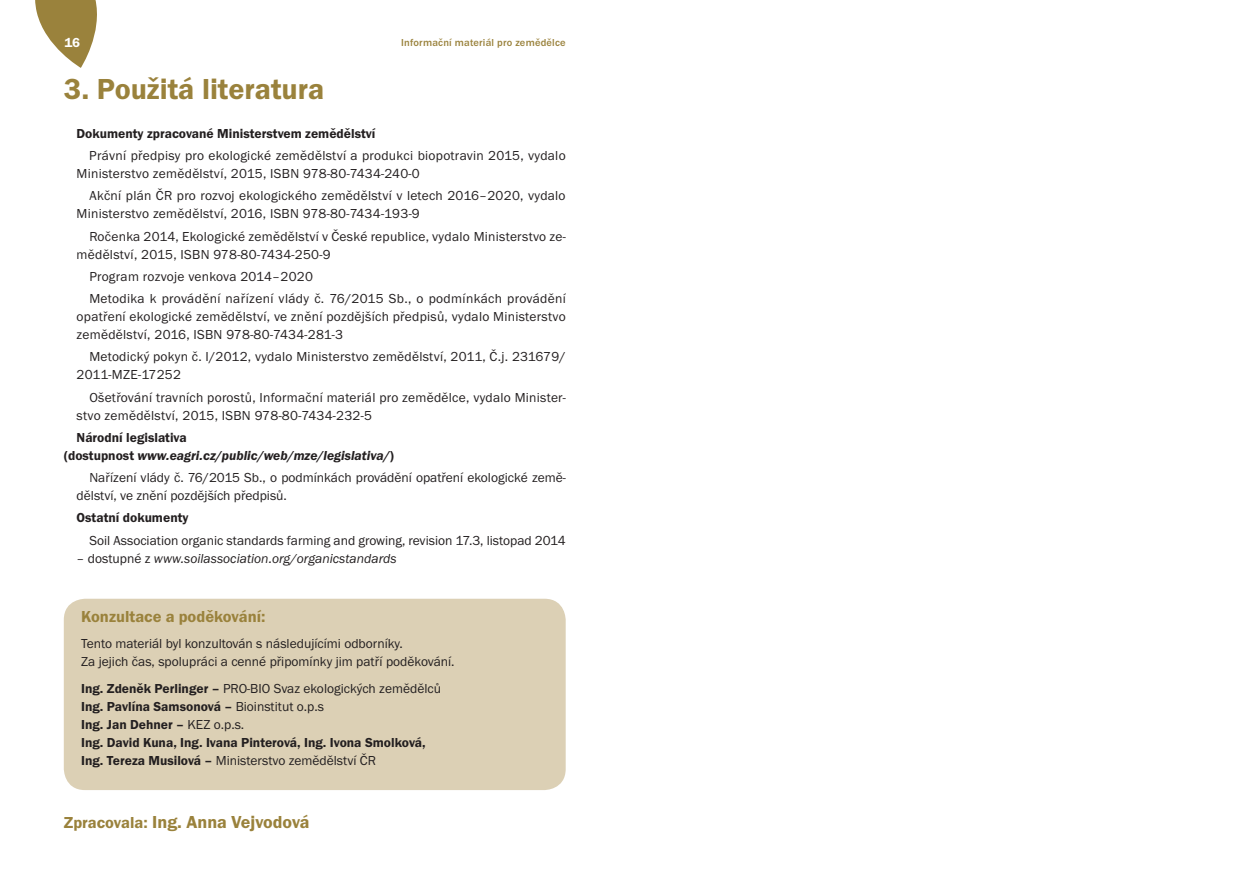
<style>
.page{position:relative;width:1259px;height:893px;background:#fff}
.page>*{position:absolute;margin:0;border:0;box-sizing:border-box;transform-origin:0 0}
.t1{font:600 30px "Franklin Gothic ITCTOT";color:#9a823c}
.t2{font:600 18px "Franklin Gothic ITCTOT";color:#9a823c}
.t3{font:600 16.5px "Franklin Gothic ITCTOT";color:#9a823c}
.t4{font:13.5px/18px "Franklin Gothic ITCTOT";letter-spacing:.02em;color:#231f20}
.t5{font:13.5px/18px "Franklin Gothic ITCTOT";color:#231f20}
.t6{font:600 13.5px/18px "Franklin Gothic ITCTOT";color:#231f20}
.t7{font:italic 600 13.5px/18px "Franklin Gothic ITCTOT";color:#231f20}
.t8{font:italic 13.5px "Franklin Gothic ITCTOT";color:#231f20}
.t9{font:600 13.5px "Franklin Gothic ITCTOT";color:#fff}
.t10{font:500 10.5px "Franklin Gothic ITCTOT";letter-spacing:.02em;color:#9a823c}
.s1{font-style:normal}
.s2{font-weight:400}
.s3{font-size:16.5px}
</style>
<div class="page">
<svg style="left:35px;top:0;width:62px;height:68px"></svg>
<div style="left:64px;top:599px;width:502px;height:191px;background:#dcd0b5;border-radius:21px"></div>
<p class="t9" style="left:64px;top:35px;width:17px">16</p>
<p class="t10" style="left:401px;top:37px;width:166px">Informační materiál pro zemědělce</p>
<h1 class="t1" style="left:64px;top:72px;width:262px">3. Použitá literatura</h1>
<p class="t6" style="left:77px;top:125px;width:300px">Dokumenty zpracované Ministerstvem zemědělství</p>
<p class="t4" style="left:77px;top:147px;width:490px;text-indent:13px">Právní předpisy pro ekologické zemědělství a produkci biopotravin 2015, vydalo<br>Ministerstvo zemědělství, 2015, ISBN 978-80-7434-240-0</p>
<p class="t4" style="left:77px;top:187px;width:490px;text-indent:13px">Akční plán ČR pro rozvoj ekologického zemědělství v letech 2016–2020, vydalo<br>Ministerstvo zemědělství, 2016, ISBN 978-80-7434-193-9</p>
<p class="t4" style="left:77px;top:227px;width:490px;text-indent:13px">Ročenka 2014, Ekologické zemědělství v České republice, vydalo Ministerstvo ze&shy;mědělství, 2015, ISBN 978-80-7434-250-9</p>
<p class="t4" style="left:89px;top:266px;width:478px;line-height:22.2px">Program rozvoje venkova 2014–2020<br>Metodika k provádění nařízení vlády č. 76/2015 Sb., o podmínkách provádění</p>
<p class="t4" style="left:77px;top:308px;width:490px">opatření ekologické zemědělství, ve znění pozdějších předpisů, vydalo Ministerstvo zemědělství, 2016, ISBN 978-80-7434-281-3</p>
<p class="t4" style="left:77px;top:348px;width:490px;text-indent:13px">Metodický pokyn č. I/2012, vydalo Ministerstvo zemědělství, 2011, Č.j. 231679/<br>2011-MZE-17252</p>
<p class="t4" style="left:77px;top:388px;width:490px;text-indent:13px">Ošetřování travních porostů, Informační materiál pro zemědělce, vydalo Minister&shy;stvo zemědělství, 2015, ISBN 978-80-7434-232-5</p>
<p class="t7" style="left:64px;top:429px;width:331px;text-indent:13px"><span class="s1">Národní legislativa<br>(dostupnost</span> www.eagri.cz/public/web/mze/legislativa/<span class="s1">)</span></p>
<p class="t5" style="left:77px;top:469px;width:491px;text-indent:13px">Nařízení vlády č. 76/2015 Sb., o podmínkách provádění opatření ekologické země&shy;dělství, ve znění pozdějších předpisů.</p>
<p class="t6" style="left:77px;top:509px;width:113px">Ostatní dokumenty</p>
<p class="t5" style="left:89px;top:531px;width:478px">Soil Association organic standards farming and growing, revision 17.3, listopad 2014</p>
<p class="t8" style="left:77px;top:551px;width:321px"><span class="s1">– dostupné z</span> www.soilassociation.org/organicstandards</p>
<p class="t3" style="left:81px;top:607px;width:186px">Konzultace a poděkování:</p>
<p class="t5" style="left:81px;top:635px;width:375px">Tento materiál byl konzultován s následujícími odborníky.<br>Za jejich čas, spolupráci a cenné připomínky jim patří poděkování.</p>
<p class="t6" style="left:81px;top:679px;width:361px">Ing. Zdeněk Perlinger – <span class="s2">PRO-BIO Svaz ekologických zemědělců </span>Ing. Pavlína Samsonová – <span class="s2">Bioinstitut o.p.s<br></span>Ing. Jan Dehner – <span class="s2">KEZ o.p.s.<br></span>Ing. David Kuna, Ing. Ivana Pinterová, Ing. Ivona Smolková, Ing. Tereza Musilová – <span class="s2">Ministerstvo zemědělství ČR</span></p>
<h2 class="t2" style="left:64px;top:812px;width:247px"><span class="s3">Zpracovala:</span> Ing. Anna Vejvodová</h2>
</div>
